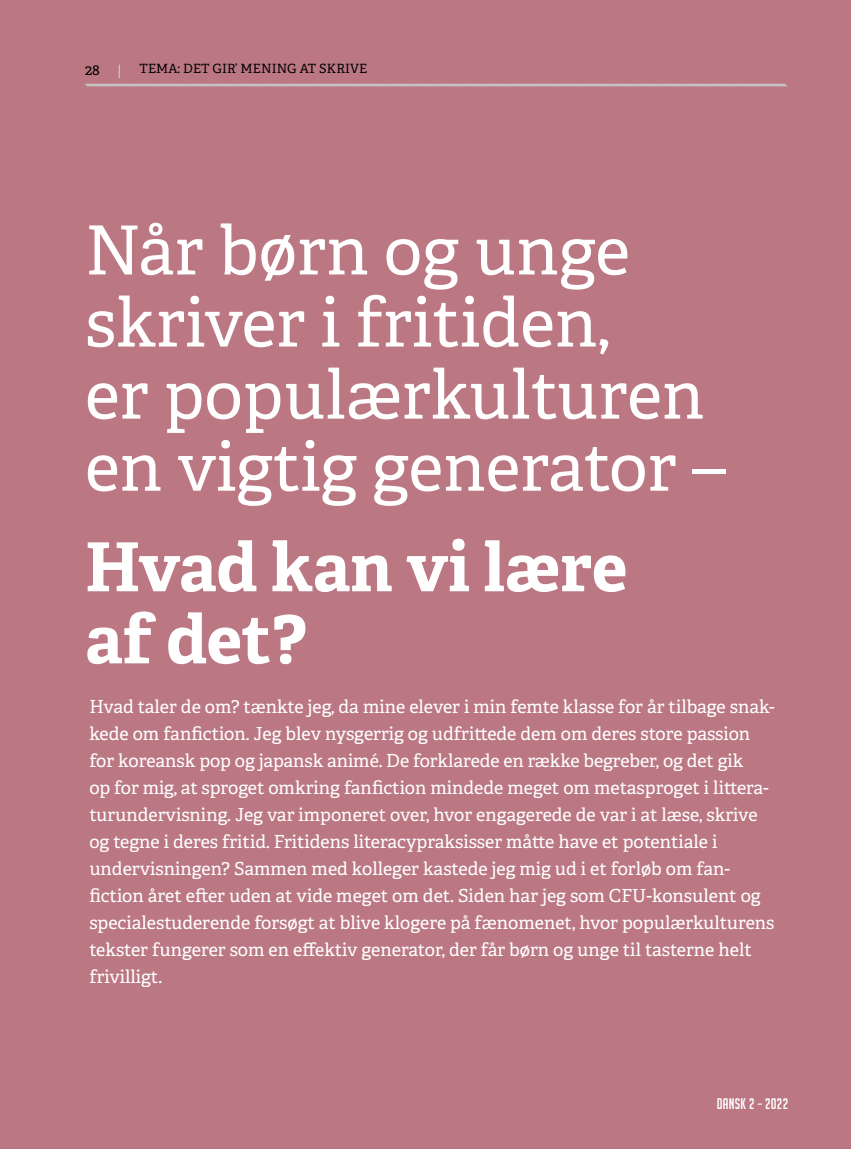
<style>
.page{position:relative;width:851px;height:1149px;background:#fff}
.page>*{position:absolute;margin:0;border:0;box-sizing:border-box;transform-origin:0 0}
.t1{font:67.5px/72px "Adelle";color:#fff}
.t2{font:700 67.5px/72px "Adelle";letter-spacing:-.005em;color:#fff}
.t3{font:18px/27px "Adelle";color:#fff}
.t4{font:15px "Big Noodle Titling";letter-spacing:.02em;color:#fff}
.t5{font:15px "Adelle";color:#000}
.t6{font:12.75px "Adelle";letter-spacing:.01em;color:#000}
</style>
<div class="page">
<div style="left:0;top:0;width:850px;height:1148px;background:#bb7883"></div>
<svg style="left:85px;top:65px;width:702px;height:22px"></svg>
<p class="t5" style="left:85px;top:60px;width:16px">28</p>
<p class="t6" style="left:139px;top:61px;width:229px">TEMA: DET GIR’ MENING AT SKRIVE</p>
<h1 class="t1" style="left:85px;top:215px;width:641px">Når børn og unge skriver i fritiden,<br>er populærkulturen en vigtig generator –</h1>
<h1 class="t2" style="left:85px;top:531px;width:543px">Hvad kan vi lære af det?</h1>
<p class="t3" style="left:89px;top:693px;width:687px">Hvad taler de om? tænkte jeg, da mine elever i min femte klasse for år tilbage snak&shy;kede om fanfiction. Jeg blev nysgerrig og udfrittede dem om deres store passion for koreansk pop og japansk animé. De forklarede en række begreber, og det gik<br>op for mig, at sproget omkring fanfiction mindede meget om metasproget i littera&shy;turundervisning. Jeg var imponeret over, hvor engagerede de var i at læse, skrive og tegne i deres fritid. Fritidens literacypraksisser måtte have et potentiale i undervisningen? Sammen med kolleger kastede jeg mig ud i et forløb om fan&shy;fiction året efter uden at vide meget om det. Siden har jeg som CFU-konsulent og specialestuderende forsøgt at blive klogere på fænomenet, hvor populærkulturens tekster fungerer som en effektiv generator, der får børn og unge til tasterne helt frivilligt.</p>
<p class="t4" style="left:716px;top:1094px;width:73px">DANSK 2 – 2022</p>
</div>
